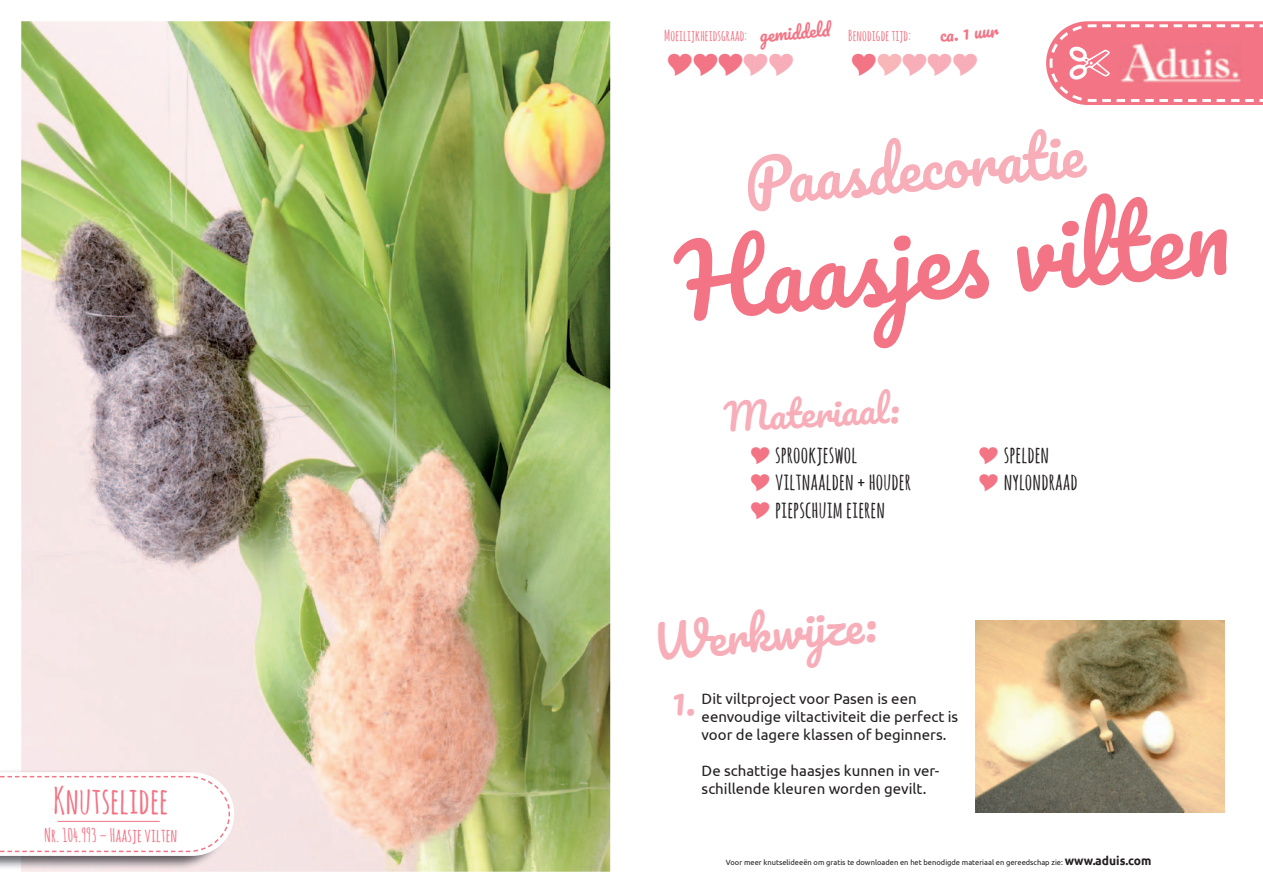
<style>
.page{position:relative;width:1263px;height:893px;background:#fff}
.page>*{position:absolute;margin:0;border:0;box-sizing:border-box;transform-origin:0 0}
.t1{font:96.75px "Pacifico";color:#f27485}
.t2{font:58.95px "Pacifico";color:#f7aeb8}
.t3{font:45.45px "Pacifico";color:#f7aeb8}
.t4{font:36.75px "Pacifico";color:#f7aeb8}
.t5{font:700 36.45px "Amatic SC";color:#f27485}
.t6{font:700 23.25px/27.9px "Amatic SC";color:#231f20}
.t7{font:700 18.45px "Amatic SC";color:#f27485}
.t8{font:17.25px "Pacifico";color:#f27485}
.t9{font:15px/18px "Ubuntu";color:#231f20}
.t10{font:700 15px "Amatic SC";color:#f27485}
.t11{font:7.5px "Ubuntu";color:#231f20}
.s1{font-weight:700;font-size:12px}
</style>
<div class="page">
<img style="left:21px;top:21px;width:589px;height:851px">
<img style="left:0;top:769px;width:229px;height:101px">
<svg style="left:0;top:772px;width:234px;height:84px"></svg>
<hr style="left:58px;top:821px;width:102px;height:1px;background:#f27485">
<svg style="left:1046px;top:21px;width:217px;height:84px;background:#f38c99"></svg>
<img style="left:975px;top:620px;width:249px;height:192px">
<h3 class="t5" style="left:53px;top:774px;width:117px">Knutselidee</h3>
<p class="t7" style="left:44px;top:822px;width:135px">Nr. 104.993 – Haasje vilten</p>
<p class="t10" style="left:664px;top:25px;width:84px">Moeilijkheidsgraad:</p>
<p class="t8" style="left:759px;top:26px;width:73px;rotate:-5deg">gemiddeld</p>
<p class="t10" style="left:848px;top:25px;width:64px">Benodigde tijd:</p>
<p class="t8" style="left:939px;top:26px;width:60px;rotate:-5deg">ca. 1 uur</p>
<h2 class="t2" style="left:742px;top:152px;width:341px;rotate:-5deg">Paasdecoratie</h2>
<h1 class="t1" style="left:673px;top:232px;width:555px;rotate:-5deg">Haasjes vilten</h1>
<h3 class="t4" style="left:723px;top:398px;width:177px;rotate:-3deg">Materiaal:</h3>
<h3 class="t6" style="left:775px;top:439px;width:137px">sprookjeswol viltnaalden + houder piepschuim eieren</h3>
<h3 class="t6" style="left:1004px;top:439px;width:75px">spelden nylondraad</h3>
<h3 class="t3" style="left:651px;top:619px;width:225px;rotate:-5deg">Werkwijze:</h3>
<p class="t9" style="left:702px;top:689px;width:258px">Dit viltproject voor Pasen is een eenvoudige viltactiviteit die perfect is voor de lagere klassen of beginners.</p>
<p class="t9" style="left:702px;top:761px;width:239px">De schattige haasjes kunnen in ver&shy;schillende kleuren worden gevilt.</p>
<p class="t11" style="left:726px;top:858px;width:427px">Voor meer knutselideeën om gratis te downloaden en het benodigde materiaal en gereedschap zie: <span class="s1">www.aduis.com</span></p>
</div>
